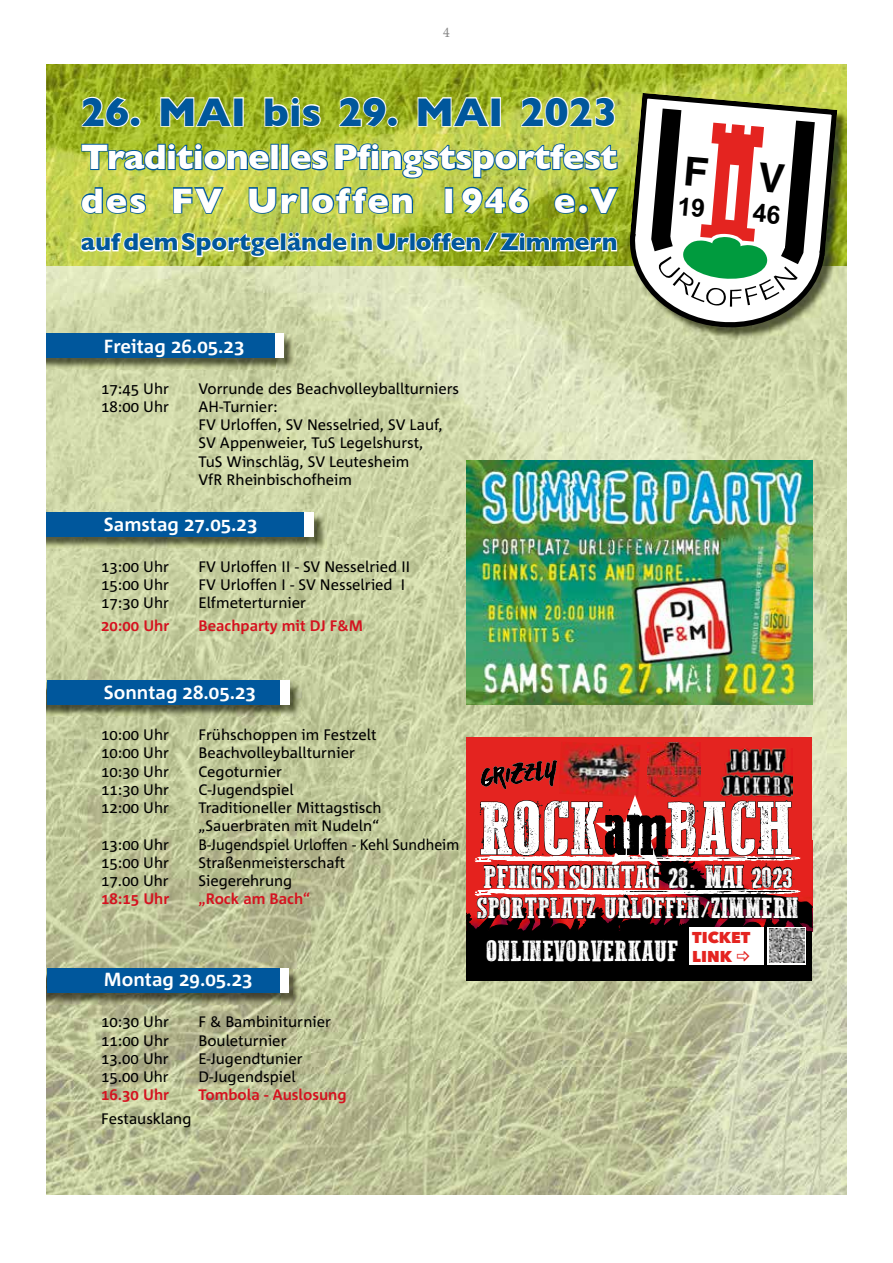
<style>
.page{position:relative;width:893px;height:1263px;background:#fff}
.page>*{position:absolute;margin:0;border:0;box-sizing:border-box;transform-origin:0 0}
.t1{font:78.15px "Western Bang Bang";color:#fff}
.t2{font:700 40.8px "Gill Sans";color:#00579c}
.t3{font:700 36.15px/43.3px "Gill Sans";letter-spacing:-.015em;color:#fff}
.t4{font:33px "Western Bang Bang";color:#fff}
.t5{font:30.45px/42.9px "Western Bang Bang";color:#fff}
.t6{font:700 24.75px "Gill Sans";color:#00579c}
.t7{font:700 19.05px "Corpid";color:#fff}
.t8{font:800 15.75px/18.9px "Avenir Next";color:#e42420}
.t9{font:15.15px/18.3px "Corpid";color:#000}
.t10{font:700 15.15px "Corpid";color:#d5121f}
.t11{font:15.15px "Corpid";color:#000;scale:.95 1}
.t12{font:13.5px "Excelsior LT Std";color:#878787}
.s1{color:#000}
</style>
<div class="page">
<img style="left:47px;top:64px;width:799px;height:1131px">
<img style="left:47px;top:335px;width:249px;height:34px">
<div style="left:47px;top:333px;width:228px;height:24px;background:#00579c"></div>
<img style="left:47px;top:514px;width:279px;height:34px">
<div style="left:47px;top:512px;width:258px;height:24px;background:#00579c"></div>
<img style="left:47px;top:682px;width:255px;height:34px">
<div style="left:47px;top:680px;width:233px;height:25px;background:#00579c"></div>
<img style="left:47px;top:970px;width:253px;height:34px">
<div style="left:47px;top:968px;width:233px;height:25px;background:#00579c"></div>
<div style="left:275px;top:333px;width:9px;height:24px;background:#fff"></div>
<div style="left:305px;top:512px;width:9px;height:24px;background:#fff"></div>
<div style="left:280px;top:680px;width:10px;height:25px;background:#fff"></div>
<div style="left:280px;top:968px;width:9px;height:25px;background:#fff"></div>
<img style="left:631px;top:95px;width:215px;height:244px">
<svg style="left:627px;top:93px;width:210px;height:242px;background:#99a073"></svg>
<svg style="left:81px;top:96px;width:61px;height:32px;background:#b3c559"></svg>
<svg style="left:159px;top:96px;width:75px;height:32px;background:#b3c459"></svg>
<div style="left:233px;top:97px;width:11px;height:30px;border:2px solid #fff"></div>
<svg style="left:263px;top:96px;width:59px;height:32px"></svg>
<svg style="left:338px;top:96px;width:61px;height:32px;background:#b0c157"></svg>
<svg style="left:417px;top:96px;width:74px;height:32px;background:#becc64"></svg>
<div style="left:491px;top:97px;width:10px;height:30px;border:2px solid #fff"></div>
<svg style="left:520px;top:96px;width:96px;height:32px"></svg>
<svg style="left:80px;top:142px;width:540px;height:73px;background:#97b45a"></svg>
<svg style="left:79px;top:231px;width:539px;height:28px"></svg>
<img style="left:466px;top:461px;width:346px;height:243px">
<div style="left:466px;top:737px;width:346px;height:104px;background:#e42420"></div>
<div style="left:466px;top:931px;width:346px;height:50px;background:#000"></div>
<img style="left:566px;top:742px;width:74px;height:18px">
<img style="left:648px;top:743px;width:52px;height:17px">
<img style="left:728px;top:749px;width:60px;height:11px">
<svg style="left:466px;top:760px;width:346px;height:205px"></svg>
<svg style="left:642px;top:89px;width:184px;height:218px"></svg>
<p class="t12" style="left:443px;top:25px;width:9px">4</p>
<h2 class="t2" style="left:81px;top:80px;width:538px">26. MAI bis 29. MAI 2023</h2>
<h3 class="t3" style="left:81px;top:134px;width:538px">TraditionellesPfingstsportfest des FV Urloffen 1946 e.V</h3>
<h3 class="t6" style="left:81px;top:222px;width:538px">aufdemSportgeländeinUrloffen/Zimmern</h3>
<p class="t7" style="left:104px;top:336px;width:142px">Freitag 26.05.23</p>
<p class="t9" style="left:101px;top:379px;width:69px">17:45 Uhr</p>
<p class="t9" style="left:198px;top:379px;width:262px">Vorrunde des Beachvolleyballturniers</p>
<p class="t9" style="left:101px;top:398px;width:69px">18:00 Uhr</p>
<p class="t9" style="left:198px;top:398px;width:246px">AH-Turnier:<br>FV Urloffen, SV Nesselried, SV Lauf,<br>SV Appenweier, TuS Legelshurst,<br>TuS Winschläg, SV Leutesheim<br>VfR Rheinbischofheim</p>
<p class="t7" style="left:104px;top:513px;width:155px">Samstag 27.05.23</p>
<p class="t9" style="left:101px;top:557px;width:69px">13:00 Uhr</p>
<p class="t9" style="left:198px;top:557px;width:213px">FV Urloffen II - SV Nesselried II</p>
<p class="t9" style="left:101px;top:575px;width:69px">15:00 Uhr</p>
<p class="t9" style="left:198px;top:575px;width:208px">FV Urloffen I - SV Nesselried I</p>
<p class="t9" style="left:101px;top:594px;width:69px">17:30 Uhr</p>
<p class="t9" style="left:198px;top:594px;width:109px">Elfmeterturnier</p>
<p class="t10" style="left:101px;top:617px;width:70px">20:00 Uhr</p>
<p class="t10" style="left:198px;top:617px;width:166px">Beachparty mit DJ F&amp;M</p>
<p class="t7" style="left:104px;top:682px;width:154px">Sonntag 28.05.23</p>
<p class="t9" style="left:101px;top:726px;width:69px">10:00 Uhr</p>
<p class="t9" style="left:198px;top:726px;width:180px">Frühschoppen im Festzelt</p>
<p class="t9" style="left:101px;top:744px;width:69px">10:00 Uhr</p>
<p class="t9" style="left:198px;top:744px;width:158px">Beachvolleyballturnier</p>
<p class="t9" style="left:101px;top:762px;width:69px">10:30 Uhr</p>
<p class="t9" style="left:198px;top:762px;width:85px">Cegoturnier</p>
<p class="t9" style="left:101px;top:781px;width:69px">11:30 Uhr</p>
<p class="t9" style="left:198px;top:781px;width:97px">C-Jugendspiel</p>
<p class="t9" style="left:101px;top:799px;width:69px">12:00 Uhr</p>
<p class="t9" style="left:198px;top:799px;width:185px">Traditioneller Mittagstisch „Sauerbraten mit Nudeln“</p>
<p class="t9" style="left:101px;top:835px;width:69px">13:00 Uhr</p>
<p class="t11" style="left:198px;top:836px;width:276px">B-Jugendspiel Urloffen - Kehl Sundheim</p>
<p class="t9" style="left:101px;top:853px;width:69px">15:00 Uhr</p>
<p class="t9" style="left:198px;top:853px;width:148px">Straßenmeisterschaft</p>
<p class="t9" style="left:101px;top:872px;width:69px">17.00 Uhr</p>
<p class="t9" style="left:198px;top:872px;width:95px">Siegerehrung</p>
<p class="t10" style="left:101px;top:891px;width:70px">18:15 Uhr</p>
<p class="t10" style="left:198px;top:891px;width:113px">„Rock am Bach“</p>
<p class="t7" style="left:104px;top:969px;width:150px">Montag 29.05.23</p>
<p class="t9" style="left:101px;top:1013px;width:69px">10:30 Uhr</p>
<p class="t9" style="left:198px;top:1013px;width:134px">F &amp; Bambiniturnier</p>
<p class="t9" style="left:101px;top:1031px;width:69px">11:00 Uhr</p>
<p class="t9" style="left:198px;top:1031px;width:90px">Bouleturnier</p>
<p class="t9" style="left:101px;top:1049px;width:69px">13.00 Uhr</p>
<p class="t9" style="left:198px;top:1049px;width:106px">E-Jugendtunier</p>
<p class="t9" style="left:101px;top:1068px;width:69px">15.00 Uhr</p>
<p class="t9" style="left:198px;top:1068px;width:99px">D-Jugendspiel</p>
<p class="t10" style="left:101px;top:1087px;width:69px">16.30 Uhr</p>
<p class="t10" style="left:198px;top:1087px;width:150px">Tombola - Auslosung</p>
<p class="t9" style="left:101px;top:1110px;width:92px">Festausklang</p>
<h1 class="t1" style="left:478px;top:789px;width:318px">ROCK<span class="s1">am</span>BACH</h1>
<h3 class="t4" style="left:483px;top:860px;width:311px">PFINGSTSONNTAG 28. MAI 2023</h3>
<h3 class="t5" style="left:486px;top:887px;width:314px;text-indent:-10px">SPORTPLATZ URLOFFEN/ZIMMERN<br>ONLINEVORVERKAUF</h3>
<p class="t8" style="left:692px;top:928px;width:60px">TICKET<br>LINK</p>
</div>
